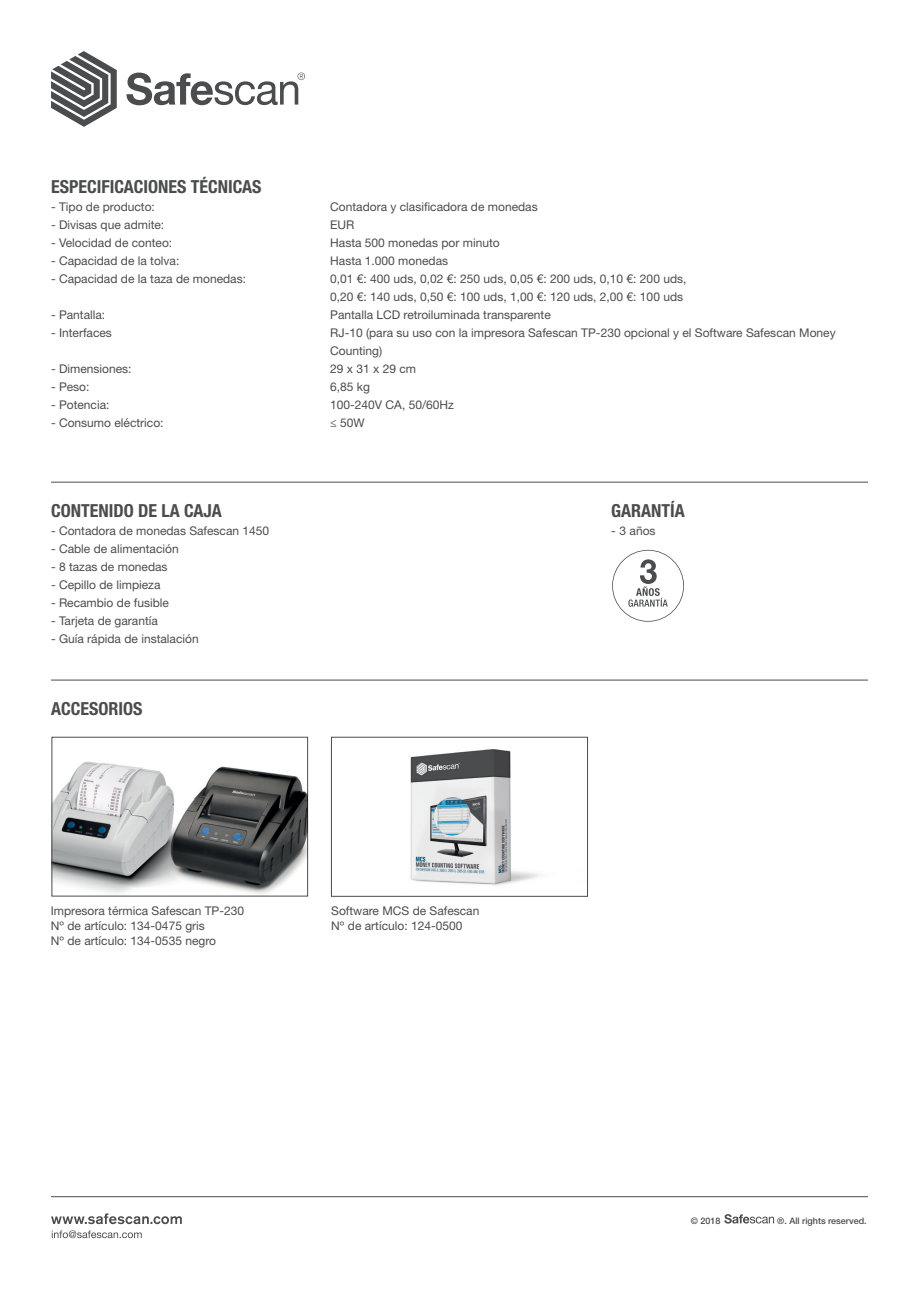
<style>
.page{position:relative;width:919px;height:1289px;background:#fff}
.page>*{position:absolute;margin:0;border:0;box-sizing:border-box;transform-origin:0 0}
.t1{font:700 condensed 18px "Helvetica Neue LT Std";color:#4b4c4d}
.t2{font:12px/15px "Helvetica Neue LT Std";color:#4b4c4d}
.t3{font:500 9px "Helvetica Neue LT Std";color:#4b4c4d}
</style>
<div class="page">
<hr style="left:51px;top:482px;width:816px;height:1px;background:#4b4c4d">
<hr style="left:51px;top:1196px;width:816px;height:1px;background:#4b4c4d">
<hr style="left:51px;top:679px;width:816px;height:1px;background:#4b4c4d">
<svg style="left:51px;top:1213px;width:131px;height:11px"></svg>
<svg style="left:52px;top:1230px;width:90px;height:8px"></svg>
<svg style="left:51px;top:51px;width:66px;height:76px"></svg>
<svg style="left:126px;top:73px;width:179px;height:32px"></svg>
<svg style="left:724px;top:1214px;width:50px;height:9px"></svg>
<img style="left:54px;top:761px;width:85px;height:133px">
<div style="left:52px;top:737px;width:256px;height:159px;border:1px solid #4b4c4d"></div>
<img style="left:139px;top:743px;width:168px;height:153px">
<img style="left:410px;top:749px;width:131px;height:137px">
<div style="left:331px;top:737px;width:256px;height:159px;border:1px solid #4b4c4d"></div>
<svg style="left:612px;top:550px;width:72px;height:71px"></svg>
<h1 class="t1" style="left:51px;top:175px;width:212px">ESPECIFICACIONES TÉCNICAS</h1>
<p class="t2" style="left:51px;top:199px;width:105px">- Tipo de producto:</p>
<p class="t2" style="left:330px;top:199px;width:209px">Contadora y clasificadora de monedas</p>
<p class="t2" style="left:51px;top:217px;width:115px">- Divisas que admite:</p>
<p class="t2" style="left:330px;top:217px;width:26px">EUR</p>
<p class="t2" style="left:51px;top:235px;width:123px">- Velocidad de conteo:</p>
<p class="t2" style="left:330px;top:235px;width:171px">Hasta 500 monedas por minuto</p>
<p class="t2" style="left:51px;top:253px;width:130px">- Capacidad de la tolva:</p>
<p class="t2" style="left:330px;top:253px;width:119px">Hasta 1.000 monedas</p>
<p class="t2" style="left:51px;top:271px;width:196px">- Capacidad de la taza de monedas:</p>
<p class="t2" style="left:330px;top:269px;width:358px;line-height:18px">0,01 €: 400 uds, 0,02 €: 250 uds, 0,05 €: 200 uds, 0,10 €: 200 uds,<br>0,20 €: 140 uds, 0,50 €: 100 uds, 1,00 €: 120 uds, 2,00 €: 100 uds</p>
<p class="t2" style="left:51px;top:307px;width:56px">- Pantalla:</p>
<p class="t2" style="left:330px;top:307px;width:222px">Pantalla LCD retroiluminada transparente</p>
<p class="t2" style="left:51px;top:325px;width:62px">- Interfaces</p>
<p class="t2" style="left:330px;top:323px;width:507px;line-height:18px">RJ-10 (para su uso con la impresora Safescan TP-230 opcional y el Software Safescan Money<br>Counting)</p>
<p class="t2" style="left:51px;top:361px;width:82px">- Dimensiones:</p>
<p class="t2" style="left:330px;top:361px;width:87px">29 x 31 x 29 cm</p>
<p class="t2" style="left:51px;top:379px;width:40px">- Peso:</p>
<p class="t2" style="left:330px;top:379px;width:41px">6,85 kg</p>
<p class="t2" style="left:51px;top:397px;width:60px">- Potencia:</p>
<p class="t2" style="left:330px;top:397px;width:125px">100-240V CA, 50/60Hz</p>
<p class="t2" style="left:51px;top:415px;width:114px">- Consumo eléctrico:</p>
<p class="t2" style="left:330px;top:415px;width:36px">≤ 50W</p>
<h1 class="t1" style="left:51px;top:499px;width:172px">CONTENIDO DE LA CAJA</h1>
<p class="t2" style="left:51px;top:523px;width:220px">- Contadora de monedas Safescan 1450</p>
<p class="t2" style="left:51px;top:541px;width:129px">- Cable de alimentación</p>
<p class="t2" style="left:51px;top:559px;width:118px">- 8 tazas de monedas</p>
<p class="t2" style="left:51px;top:577px;width:111px">- Cepillo de limpieza</p>
<p class="t2" style="left:51px;top:595px;width:119px">- Recambio de fusible</p>
<p class="t2" style="left:51px;top:613px;width:108px">- Tarjeta de garantía</p>
<p class="t2" style="left:51px;top:631px;width:149px">- Guía rápida de instalación</p>
<h1 class="t1" style="left:51px;top:697px;width:93px">ACCESORIOS</h1>
<p class="t2" style="left:51px;top:902px;width:195px">Impresora térmica Safescan TP-230<br>Nº de artículo: 134-0475 gris<br>Nº de artículo: 134-0535 negro</p>
<p class="t2" style="left:331px;top:902px;width:149px">Software MCS de Safescan<br>Nº de artículo: 124-0500</p>
<h1 class="t1" style="left:611px;top:499px;width:75px">GARANTÍA</h1>
<p class="t2" style="left:611px;top:523px;width:46px">- 3 años</p>
<p class="t3" style="left:690px;top:1214px;width:31px">© 2018</p>
<p class="t3" style="left:777px;top:1214px;width:91px">®. All rights reserved.</p>
</div>
